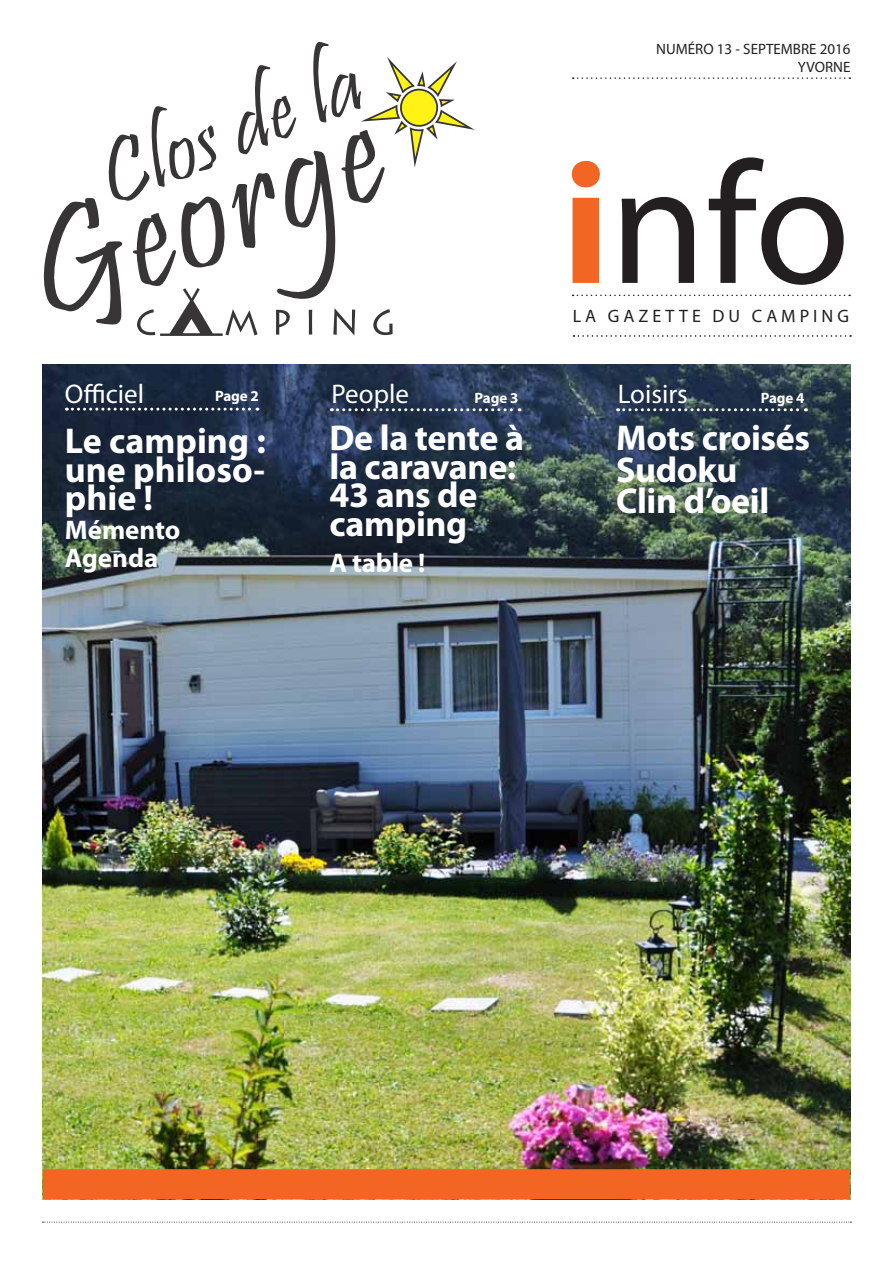
<style>
.page{position:relative;width:893px;height:1263px;background:#fff}
.page>*{position:absolute;margin:0;border:0;box-sizing:border-box;transform-origin:0 0}
.t1{font:174px "Myriad Pro";color:#231f20}
.t2{font:700 36px/28.5px "Myriad Pro";letter-spacing:-.01em;color:#fff}
.t3{font:27px "Myriad Pro";color:#fff}
.t4{font:700 27px/28.5px "Myriad Pro";color:#fff}
.t5{font:18px "Myriad Pro";letter-spacing:.22em;color:#231f20}
.t6{font:15px/18px "Myriad Pro";color:#231f20;text-align:right}
.t7{font:700 15px "Myriad Pro";letter-spacing:-.02em;color:#fff}
.s1{font-weight:700;color:#f26522}
</style>
<div class="page">
<svg style="left:43px;top:1222px;width:808px;height:1px"></svg>
<img style="left:43px;top:365px;width:807px;height:804px">
<svg style="left:572px;top:295px;width:278px;height:1px"></svg>
<svg style="left:573px;top:77px;width:277px;height:2px"></svg>
<svg style="left:573px;top:335px;width:278px;height:2px"></svg>
<svg style="left:43px;top:42px;width:431px;height:294px"></svg>
<svg style="left:331px;top:408px;width:189px;height:3px"></svg>
<svg style="left:618px;top:408px;width:188px;height:3px"></svg>
<div style="left:43px;top:1169px;width:807px;height:30px;background:#f26522"></div>
<svg style="left:66px;top:408px;width:192px;height:3px"></svg>
<p class="t6" style="left:656px;top:40px;width:196px">NUMÉRO 13 - SEPTEMBRE 2016<br>YVORNE</p>
<h1 class="t1" style="left:562px;top:117px;width:290px"><span class="s1">i</span>nfo</h1>
<p class="t5" style="left:573px;top:305px;width:278px">LA GAZETTE DU CAMPING</p>
<p class="t3" style="left:65px;top:377px;width:81px">Officiel</p>
<p class="t7" style="left:215px;top:386px;width:45px">Page 2</p>
<p class="t3" style="left:618px;top:377px;width:72px">Loisirs</p>
<p class="t7" style="left:761px;top:388px;width:45px">Page 4</p>
<p class="t2" style="left:65px;top:426px;width:202px;text-align:justify">Le camping : une philoso&shy;phie !</p>
<p class="t4" style="left:65px;top:515px;width:117px">Mémento<br>Agenda</p>
<p class="t3" style="left:332px;top:377px;width:79px">People</p>
<p class="t7" style="left:475px;top:388px;width:45px">Page 3</p>
<p class="t2" style="left:330px;top:423px;width:196px">De la tente à la caravane:<br>43 ans de camping</p>
<p class="t4" style="left:330px;top:547px;width:97px">A table !</p>
<p class="t2" style="left:616px;top:421px;width:196px;line-height:31.5px">Mots croisés<br>Sudoku<br>Clin d’oeil</p>
</div>
